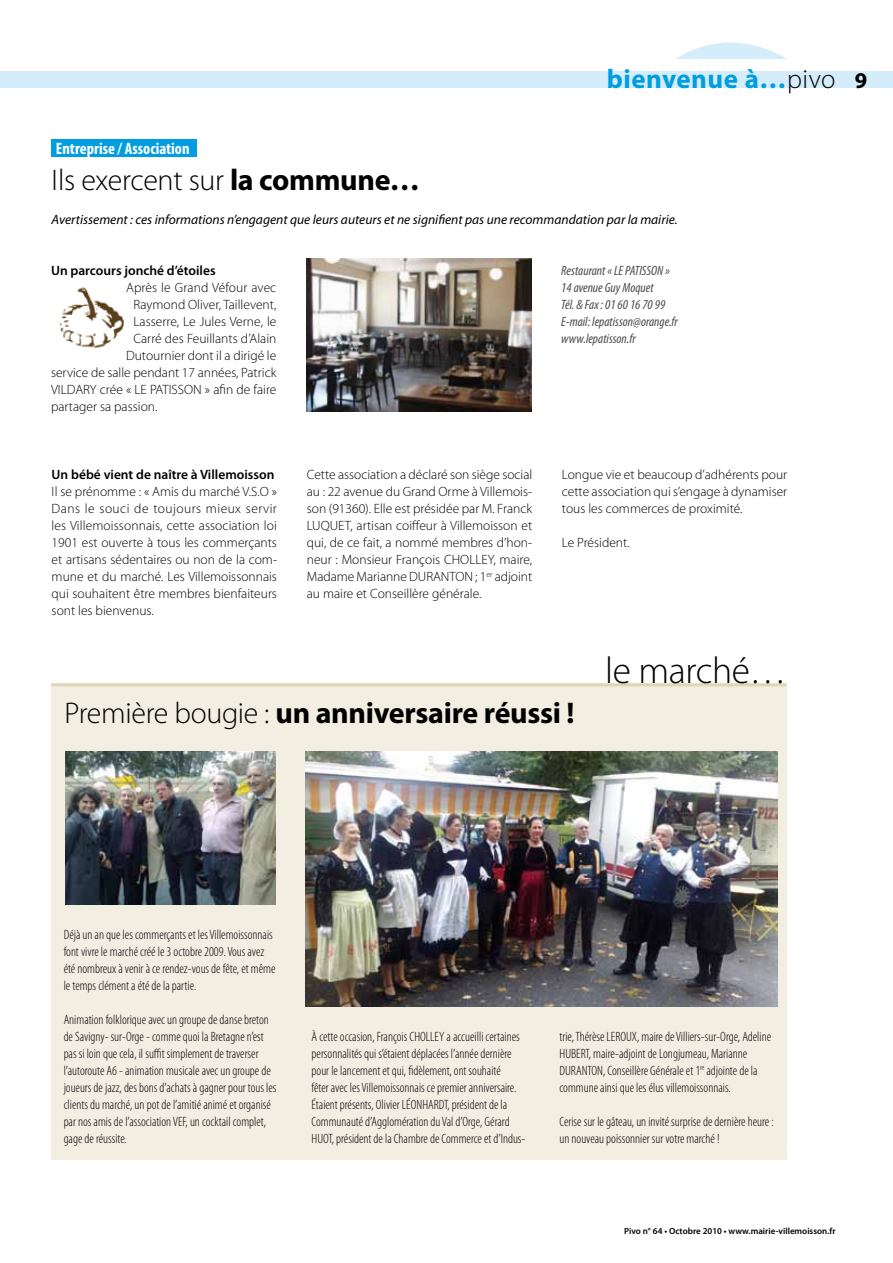
<style>
.page{position:relative;width:893px;height:1263px;background:#fff}
.page>*{position:absolute;margin:0;border:0;box-sizing:border-box;transform-origin:0 0}
.t1{font:300 37.5px "Myriad Pro";letter-spacing:-.01em;color:#000}
.t2{font:700 30px "Myriad Pro";letter-spacing:-.01em;color:#000}
.t3{font:300 30px "Myriad Pro";letter-spacing:-.01em;color:#000}
.t4{font:700 27px "Myriad Pro";letter-spacing:.02em;color:#009ee0}
.t5{font:700 condensed 16.5px "Myriad Pro";color:#fff}
.t6{font:300 condensed 13.5px/17px "Myriad Pro";color:#000}
.t7{font:300 13.5px/17px "Myriad Pro";color:#000;text-align:justify}
.t8{font:italic condensed 13.5px/17px "Myriad Pro";color:#4b4b4d}
.t9{font:italic 13.5px "Myriad Pro";color:#000}
.t10{font:600 13.5px "Myriad Pro";color:#000}
.t11{font:600 9px "Myriad Pro";color:#000}
.s1{font-weight:700}
.s2{font-weight:300;color:#000}
.s3{font-size:22.5px;color:#000}
.s4{font-weight:300}
</style>
<div class="page">
<div style="left:0;top:71px;width:893px;height:17px;background:#d5edfa"></div>
<svg style="left:676px;top:42px;width:111px;height:17px"></svg>
<div style="left:52px;top:139px;width:145px;height:17px;background:#009ee0"></div>
<img style="left:59px;top:287px;width:65px;height:62px">
<div style="left:51px;top:683px;width:735px;height:477px;background:#f2eee1"></div>
<hr style="left:51px;top:683px;width:736px;height:3px;background:#dfd6b5">
<img style="left:306px;top:258px;width:225px;height:153px">
<img style="left:65px;top:751px;width:211px;height:153px">
<img style="left:306px;top:751px;width:472px;height:255px">
<p class="t5" style="left:56px;top:138px;width:135px">Entreprise / Association</p>
<h2 class="t3" style="left:52px;top:164px;width:370px">Ils exercent sur <span class="s1">la commune…</span></h2>
<h3 class="t4" style="left:607px;top:61px;width:262px">bienvenue à…<span class="s2">pivo</span> <span class="s3">9</span></h3>
<p class="t9" style="left:52px;top:211px;width:627px">Avertissement : ces informations n’engagent que leurs auteurs et ne signifient pas une recommandation par la mairie.</p>
<p class="t10" style="left:51px;top:262px;width:166px">Un parcours jonché d’étoiles</p>
<p class="t7" style="left:126px;top:279px;width:152px">Après le Grand Véfour avec</p>
<p class="t7" style="left:134px;top:296px;width:144px">Raymond Oliver, Taillevent,</p>
<p class="t7" style="left:134px;top:313px;width:144px">Lasserre, Le Jules Verne, le</p>
<p class="t7" style="left:134px;top:330px;width:144px">Carré des Feuillants d’Alain</p>
<p class="t7" style="left:126px;top:347px;width:152px">Dutournier dont il a dirigé le</p>
<p class="t7" style="left:51px;top:364px;width:227px">service de salle pendant 17 années, Patrick</p>
<p class="t7" style="left:51px;top:381px;width:227px">VILDARY crée « LE PATISSON » afin de faire</p>
<p class="t7" style="left:51px;top:398px;width:108px">partager sa passion.</p>
<p class="t10" style="left:52px;top:466px;width:224px">Un bébé vient de naître à Villemoisson</p>
<p class="t7" style="left:52px;top:483px;width:227px">Il se prénomme : « Amis du marché V.S.O » Dans le souci de toujours mieux servir les Villemoissonnais, cette association loi 1901 est ouverte à tous les commerçants et artisans sédentaires ou non de la com&shy;mune et du marché. Les Villemoissonnais qui souhaitent être membres bienfaiteurs sont les bienvenus.</p>
<p class="t8" style="left:561px;top:262px;width:118px">Restaurant « LE PATISSON »<br>14 avenue Guy Moquet<br>Tél. &amp; Fax : 01 60 16 70 99<br>E-mail: lepatisson@orange.fr www.lepatisson.fr</p>
<p class="t7" style="left:307px;top:466px;width:227px">Cette association a déclaré son siège social au : 22 avenue du Grand Orme à Villemois&shy;son (91360). Elle est présidée par M. Franck LUQUET, artisan coiffeur à Villemoisson et qui, de ce fait, a nommé membres d’hon&shy;neur : Monsieur François CHOLLEY, maire, Madame Marianne DURANTON ; 1<sup>er</sup> adjoint au maire et Conseillère générale.</p>
<p class="t7" style="left:562px;top:466px;width:227px">Longue vie et beaucoup d’adhérents pour cette association qui s’engage à dynamiser tous les commerces de proximité.</p>
<p class="t7" style="left:562px;top:534px;width:69px">Le Président.</p>
<h1 class="t1" style="left:605px;top:650px;width:183px">le marché…</h1>
<h2 class="t2" style="left:65px;top:693px;width:511px"><span class="s4">Première bougie :</span> un anniversaire réussi !</h2>
<p class="t6" style="left:64px;top:926px;width:213px">Déjà un an que les commerçants et les Villemoissonnais font vivre le marché créé le 3 octobre 2009. Vous avez été nombreux à venir à ce rendez-vous de fête, et même le temps clément a été de la partie.</p>
<p class="t6" style="left:64px;top:1011px;width:214px">Animation folklorique avec un groupe de danse breton de Savigny- sur-Orge - comme quoi la Bretagne n’est pas si loin que cela, il suffit simplement de traverser l’autoroute A6 - animation musicale avec un groupe de joueurs de jazz, des bons d’achats à gagner pour tous les clients du marché, un pot de l’amitié animé et organisé par nos amis de l’association VEF, un cocktail complet, gage de réussite.</p>
<p class="t6" style="left:312px;top:1028px;width:215px">À cette occasion, François CHOLLEY a accueilli certaines personnalités qui s’étaient déplacées l’année dernière pour le lancement et qui, fidèlement, ont souhaité<br>fêter avec les Villemoissonnais ce premier anniversaire.<br>Étaient présents, Olivier LÉONHARDT, président de la Communauté d’Agglomération du Val d’Orge, Gérard HUOT, président de la Chambre de Commerce et d’Indus-</p>
<p class="t6" style="left:559px;top:1028px;width:213px">trie, Thérèse LEROUX, maire de Villiers-sur-Orge, Adeline HUBERT, maire-adjoint de Longjumeau, Marianne DURANTON, Conseillère Générale et 1<sup>re</sup> adjointe de la commune ainsi que les élus villemoissonnais.</p>
<p class="t6" style="left:559px;top:1113px;width:216px">Cerise sur le gâteau, un invité surprise de dernière heure : un nouveau poissonnier sur votre marché !</p>
<p class="t11" style="left:624px;top:1226px;width:213px">Pivo n° 64 • Octobre 2010 • www.mairie-villemoisson.fr</p>
</div>
